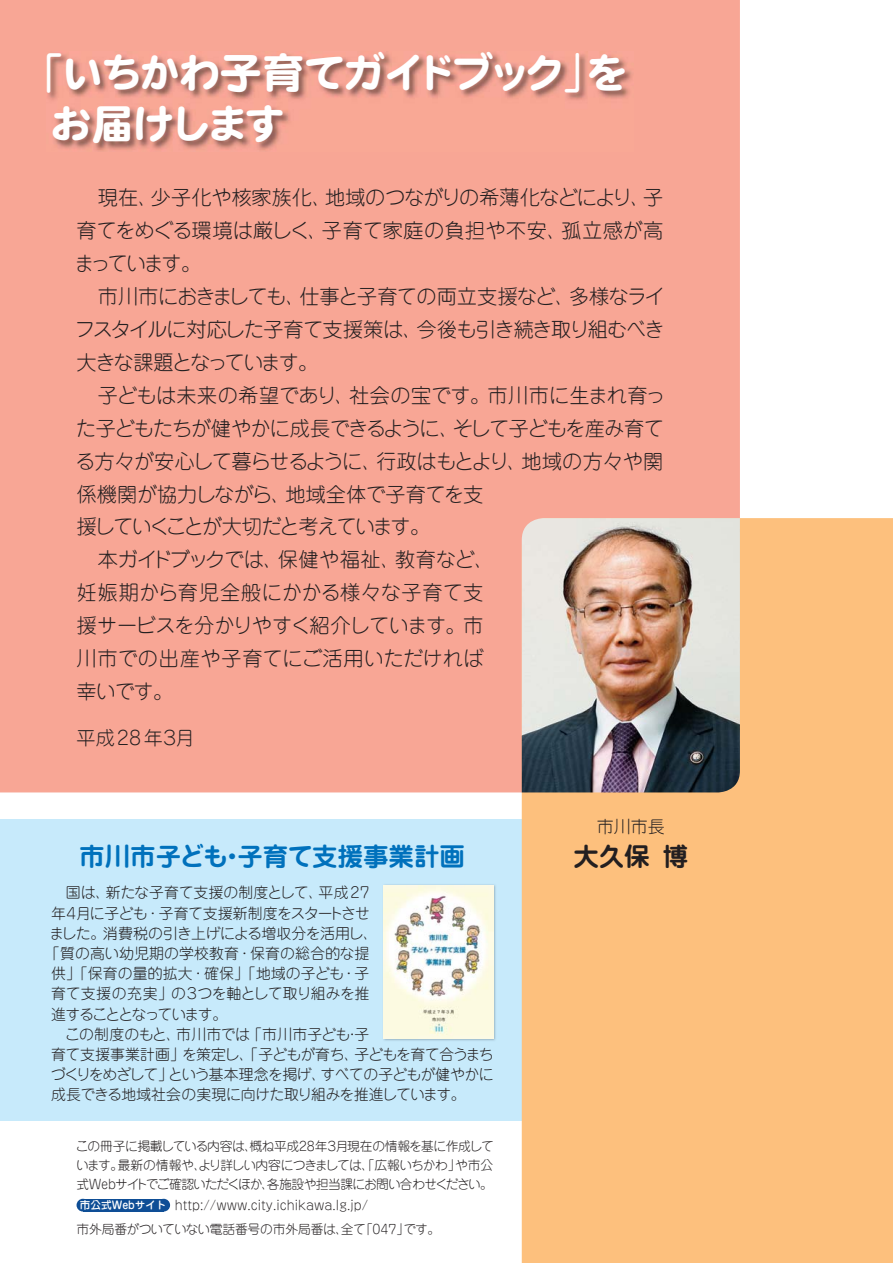
<style>
.page{position:relative;width:893px;height:1263px;background:#fff}
.page>*{position:absolute;margin:0;border:0;box-sizing:border-box;transform-origin:0 0}
.t1{font:42.45px/51px "DF Maru Gothic Pro 5 W9 90 msp RKSJ H";letter-spacing:-.085em;color:#fff}
.t2{font:25.5px "Jun 501 Pro Bold 90 msp RKSJ H";color:#0071bc}
.t3{font:25.5px "Jun 501 Pro Bold 90 msp RKSJ H";color:#231f20}
.t4{font:20.25px/33px "Jun 101 Pro Light 90 msp RKSJ H";letter-spacing:-.03em;color:#231f20;text-align:justify}
.t5{font:20.25px "Jun 101 Pro Light 90 msp RKSJ H";letter-spacing:.005em;color:#231f20}
.t6{font:20.25px "Jun 101 Pro Light 90 msp RKSJ H";letter-spacing:-.05em;color:#231f20}
.t7{font:20.25px "Jun 101 Pro Light 90 msp RKSJ H";color:#231f20}
.t8{font:20.25px "Jun 101 Pro Light 90 msp RKSJ H";letter-spacing:-.075em;color:#231f20}
.t9{font:19.2px "Jun 101 Pro Light 90 msp RKSJ H";color:#231f20}
.t10{font:16.95px "Jun 101 Pro Light 90 msp RKSJ H";color:#231f20}
.t11{font:14.85px "Jun 101 Pro Light 90 msp RKSJ H";letter-spacing:-.025em;color:#231f20}
.t12{font:14.85px "Jun 101 Pro Light 90 msp RKSJ H";letter-spacing:.01em;color:#231f20}
.t13{font:14.85px "Jun 101 Pro Light 90 msp RKSJ H";letter-spacing:-.055em;color:#231f20}
.t14{font:14.85px "Jun 101 Pro Light 90 msp RKSJ H";letter-spacing:-.05em;color:#231f20}
.t15{font:14.85px "Jun 101 Pro Light 90 msp RKSJ H";letter-spacing:-.11em;color:#231f20}
.t16{font:12.75px/19.2px "Jun 101 Pro Light 90 msp RKSJ H";letter-spacing:-.03em;color:#231f20;text-align:justify}
.t17{font:12.75px "Jun 101 Pro Light 90 msp RKSJ H";color:#231f20}
.t18{font:12.75px "Jun 101 Pro Light 90 msp RKSJ H";letter-spacing:-.01em;color:#231f20}
.s1{font-family:"Jun 34 Pro Medium 90 msp RKSJ H"}
.s2{font-family:"Jun 34 Pro Medium 90 msp RKSJ H";font-size:10.65px;color:#fff}
</style>
<div class="page">
<div style="left:0;top:819px;width:561px;height:302px;background:#c7eafb"></div>
<div style="left:0;top:0;width:740px;height:792px;background:#f8a695"></div>
<div style="left:521px;top:518px;width:371px;height:745px;background:#fdc07d"></div>
<img style="left:46px;top:52px;width:587px;height:100px">
<div style="left:83px;top:1199px;width:81px;height:13px;background:#0e4e96"></div>
<div style="left:77px;top:1199px;width:12px;height:13px;background:#0e4e96;border-radius:50%"></div>
<div style="left:157px;top:1199px;width:13px;height:13px;background:#0e4e96;border-radius:50%"></div>
<img style="left:383px;top:884px;width:113px;height:157px">
<img style="left:384px;top:885px;width:109px;height:153px">
<img style="left:521px;top:518px;width:219px;height:274px">
<h1 class="t1" style="left:50px;top:52px;width:580px;text-indent:-29px"><span class="s1">「</span>いちかわ子育てガイドブック<span class="s1">」</span>をお届けします</h1>
<p class="t4" style="left:75px;top:184px;width:590px;text-indent:23px">現在、少子化や核家族化、地域のつながりの希薄化などにより、子育てをめぐる環境は厳しく、子育て家庭の負担や不安、孤立感が高まっています。</p>
<p class="t4" style="left:75px;top:282px;width:592px;text-indent:23px">市川市におきましても、仕事と子育ての両立支援など、多様なライフスタイルに対応した子育て支援策は、今後も引き続き取り組むべき大きな課題となっています。</p>
<p class="t5" style="left:98px;top:387px;width:569px">子どもは未来の希望であり、社会の宝です。市川市に生まれ育っ</p>
<p class="t6" style="left:76px;top:420px;width:589px">た子どもたちが健やかに成長できるように、そして子どもを産み育て</p>
<p class="t4" style="left:75px;top:447px;width:589px">る方々が安心して暮らせるように、行政はもとより、地域の方々や関</p>
<p class="t4" style="left:76px;top:480px;width:408px">係機関が協力しながら、地域全体で子育てを支</p>
<p class="t8" style="left:76px;top:519px;width:355px">援していくことが大切だと考えています。</p>
<p class="t4" style="left:98px;top:546px;width:398px">本ガイドブックでは、保健や福祉、教育など、</p>
<p class="t5" style="left:76px;top:585px;width:408px">妊娠期から育児全般にかかる様々な子育て支</p>
<p class="t4" style="left:76px;top:612px;width:408px">援サービスを分かりやすく紹介しています。市</p>
<p class="t7" style="left:76px;top:651px;width:408px">川市での出産や子育てにご活用いただければ</p>
<p class="t4" style="left:76px;top:678px;width:98px">幸いです。</p>
<p class="t9" style="left:77px;top:731px;width:119px">平成28年３月</p>
<p class="t2" style="left:79px;top:847px;width:387px">市川市子ども・子育て支援事業計画</p>
<p class="t11" style="left:66px;top:887px;width:305px">国は、新たな子育て支援の制度として、平成27</p>
<p class="t14" style="left:51px;top:907px;width:320px">年４月に子ども・子育て支援新制度をスタートさせ</p>
<p class="t11" style="left:50px;top:928px;width:330px">ました。消費税の引き上げによる増収分を活用し、</p>
<p class="t12" style="left:45px;top:948px;width:326px">「質の高い幼児期の学校教育・保育の総合的な提</p>
<p class="t12" style="left:51px;top:968px;width:320px">供」「保育の量的拡大・確保」「地域の子ども・子</p>
<p class="t11" style="left:51px;top:988px;width:320px">育て支援の充実」の３つを軸として取り組みを推</p>
<p class="t15" style="left:51px;top:1008px;width:178px">進することとなっています。</p>
<p class="t12" style="left:65px;top:1029px;width:306px">この制度のもと、市川市では「市川市子ども・子</p>
<p class="t11" style="left:51px;top:1049px;width:444px">育て支援事業計画」を策定し、「子どもが育ち、子どもを育て合うまち</p>
<p class="t13" style="left:51px;top:1069px;width:444px">づくりをめざして」という基本理念を掲げ、すべての子どもが健やかに</p>
<p class="t11" style="left:51px;top:1089px;width:416px">成長できる地域社会の実現に向けた取り組みを推進しています。</p>
<p class="t16" style="left:76px;top:1138px;width:419px">この冊子に掲載している内容は、概ね平成28年３月現在の情報を基に作成しています。最新の情報や、より詳しい内容につきましては、「広報いちかわ」や市公式Webサイトでご確認いただくほか、各施設や担当課にお問い合わせください。</p>
<p class="t18" style="left:77px;top:1224px;width:365px">市外局番がついていない電話番号の市外局番は、全て「047」です。</p>
<p class="t17" style="left:80px;top:1200px;width:290px"><span class="s2">市公式Webサイト</span> http://www.city.ichikawa.lg.jp/</p>
<p class="t10" style="left:597px;top:821px;width:70px">市川市長</p>
<p class="t3" style="left:573px;top:847px;width:116px">大久保 博</p>
</div>
